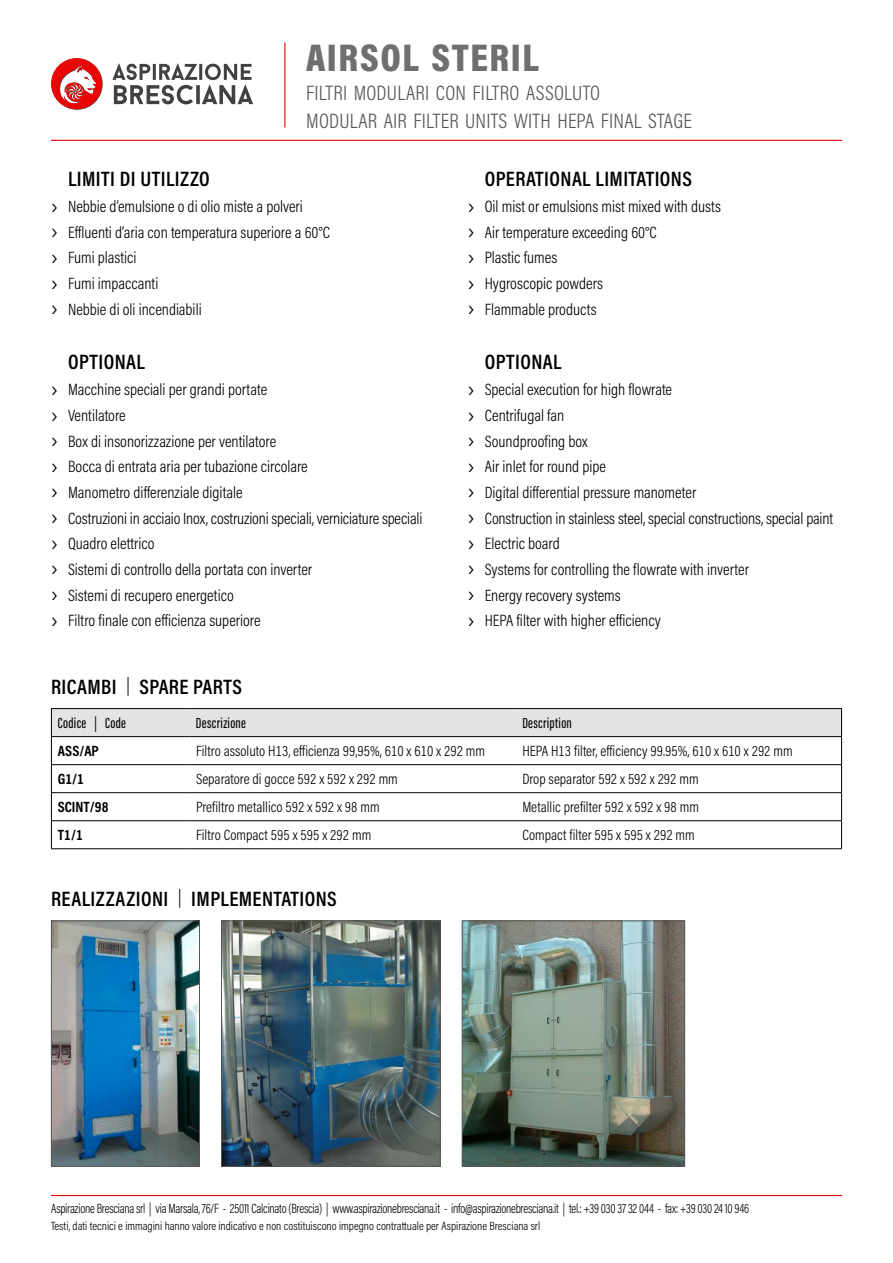
<style>
.page{position:relative;width:893px;height:1263px;background:#fff}
.page>*{position:absolute;margin:0;border:0;box-sizing:border-box;transform-origin:0 0}
.t1{font:900 39px "Acumin Pro Cond";letter-spacing:.04em;color:#706f6f}
.t2{font:600 21px "Acumin Pro Cond";letter-spacing:.02em;color:#000}
.t3{font:300 21px/27px "Acumin Pro Cond";letter-spacing:.01em;color:#575756}
.t4{font:300 16.5px/25.7px "Acumin Pro Cond";color:#000}
.t5{font:300 15px "Acumin Pro Cond";color:#000}
.t6{font:500 15px "Acumin Pro Extra Cond";letter-spacing:.025em;color:#000}
.t7{font:700 15px "Acumin Pro Cond";color:#000}
.t8{font:300 13.5px "Acumin Pro Cond";letter-spacing:-.02em;color:#000;scale:.9 1}
.t9{font:300 12px "Acumin Pro Cond";color:#000}
.s1{font-size:24px}
.s2{font-weight:300;font-size:18px}
</style>
<div class="page">
<hr style="left:51px;top:140px;width:791px;height:1px;background:#de0607">
<hr style="left:51px;top:1195px;width:791px;height:1px;background:#de0607">
<hr style="left:284px;top:43px;width:1px;height:85px;background:#de0607">
<hr style="left:51px;top:848px;width:139px;height:1px;background:#000">
<hr style="left:190px;top:848px;width:326px;height:1px;background:#000">
<hr style="left:516px;top:848px;width:326px;height:1px;background:#000">
<hr style="left:51px;top:708px;width:139px;height:1px;background:#000">
<hr style="left:190px;top:708px;width:326px;height:1px;background:#000">
<hr style="left:516px;top:708px;width:326px;height:1px;background:#000">
<svg style="left:51px;top:709px;width:791px;height:139px"></svg>
<img style="left:53px;top:922px;width:145px;height:243px">
<div style="left:51px;top:920px;width:149px;height:247px;border:1px solid #575756"></div>
<img style="left:223px;top:922px;width:216px;height:243px">
<div style="left:221px;top:920px;width:220px;height:247px;border:1px solid #575756"></div>
<img style="left:464px;top:922px;width:219px;height:243px">
<div style="left:462px;top:920px;width:223px;height:247px;border:1px solid #575756"></div>
<svg style="left:112px;top:63px;width:141px;height:41px"></svg>
<svg style="left:51px;top:58px;width:52px;height:52px"></svg>
<h1 class="t1" style="left:306px;top:32px;width:234px">AIRSOL STERIL</h1>
<p class="t3" style="left:306px;top:79px;width:387px">FILTRI MODULARI CON FILTRO ASSOLUTO<br>MODULAR AIR FILTER UNITS WITH HEPA FINAL STAGE</p>
<p class="t2" style="left:68px;top:165px;width:143px">LIMITI DI UTILIZZO</p>
<p class="t4" style="left:51px;top:193px;width:281px"><span class="s1">›</span> Nebbie d’emulsione o di olio miste a polveri<br><span class="s1">›</span> Effluenti d’aria con temperatura superiore a 60°C <span class="s1">›</span> Fumi plastici<br><span class="s1">›</span> Fumi impaccanti<br><span class="s1">›</span> Nebbie di oli incendiabili</p>
<p class="t2" style="left:68px;top:348px;width:78px">OPTIONAL</p>
<p class="t4" style="left:51px;top:377px;width:373px"><span class="s1">›</span> Macchine speciali per grandi portate<br><span class="s1">›</span> Ventilatore<br><span class="s1">›</span> Box di insonorizzazione per ventilatore<br><span class="s1">›</span> Bocca di entrata aria per tubazione circolare<br><span class="s1">›</span> Manometro differenziale digitale<br><span class="s1">›</span> Costruzioni in acciaio Inox, costruzioni speciali, verniciature speciali <span class="s1">›</span> Quadro elettrico<br><span class="s1">›</span> Sistemi di controllo della portata con inverter<br><span class="s1">›</span> Sistemi di recupero energetico<br><span class="s1">›</span> Filtro finale con efficienza superiore</p>
<p class="t2" style="left:485px;top:165px;width:209px">OPERATIONAL LIMITATIONS</p>
<p class="t4" style="left:468px;top:193px;width:255px"><span class="s1">›</span> Oil mist or emulsions mist mixed with dusts <span class="s1">›</span> Air temperature exceeding 60°C<br><span class="s1">›</span> Plastic fumes<br><span class="s1">›</span> Hygroscopic powders<br><span class="s1">›</span> Flammable products</p>
<p class="t2" style="left:485px;top:348px;width:78px">OPTIONAL</p>
<p class="t4" style="left:468px;top:377px;width:367px"><span class="s1">›</span> Special execution for high flowrate<br><span class="s1">›</span> Centrifugal fan<br><span class="s1">›</span> Soundproofing box<br><span class="s1">›</span> Air inlet for round pipe<br><span class="s1">›</span> Digital differential pressure manometer<br><span class="s1">›</span> Construction in stainless steel, special constructions, special paint <span class="s1">›</span> Electric board<br><span class="s1">›</span> Systems for controlling the flowrate with inverter<br><span class="s1">›</span> Energy recovery systems<br><span class="s1">›</span> HEPA filter with higher efficiency</p>
<p class="t2" style="left:51px;top:673px;width:192px">RICAMBI <span class="s2">|</span> SPARE PARTS</p>
<p class="t6" style="left:58px;top:714px;width:70px">Codice | Code</p>
<p class="t6" style="left:196px;top:714px;width:52px">Descrizione</p>
<p class="t6" style="left:522px;top:714px;width:51px">Description</p>
<p class="t7" style="left:58px;top:741px;width:42px">ASS/AP</p>
<p class="t5" style="left:196px;top:741px;width:291px">Filtro assoluto H13, efficienza 99,95%, 610 x 610 x 292 mm</p>
<p class="t5" style="left:522px;top:741px;width:272px">HEPA H13 filter, efficiency 99.95%, 610 x 610 x 292 mm</p>
<p class="t7" style="left:58px;top:769px;width:28px">G1/1</p>
<p class="t5" style="left:196px;top:769px;width:203px">Separatore di gocce 592 x 592 x 292 mm</p>
<p class="t5" style="left:522px;top:769px;width:178px">Drop separator 592 x 592 x 292 mm</p>
<p class="t7" style="left:58px;top:797px;width:52px">SCINT/98</p>
<p class="t5" style="left:196px;top:797px;width:185px">Prefiltro metallico 592 x 592 x 98 mm</p>
<p class="t5" style="left:522px;top:797px;width:178px">Metallic prefilter 592 x 592 x 98 mm</p>
<p class="t7" style="left:58px;top:825px;width:27px">T1/1</p>
<p class="t5" style="left:196px;top:825px;width:177px">Filtro Compact 595 x 595 x 292 mm</p>
<p class="t5" style="left:522px;top:825px;width:174px">Compact filter 595 x 595 x 292 mm</p>
<p class="t2" style="left:51px;top:885px;width:287px">REALIZZAZIONI <span class="s2">|</span> IMPLEMENTATIONS</p>
<p class="t8" style="left:51px;top:1200px;width:777px">Aspirazione Bresciana srl | via Marsala, 76/F - 25011 Calcinato (Brescia) | www.aspirazionebresciana.it - info@aspirazionebresciana.it | tel.: +39 030 37 32 044 - fax: +39 030 24 10 946</p>
<p class="t9" style="left:51px;top:1218px;width:491px">Testi, dati tecnici e immagini hanno valore indicativo e non costituiscono impegno contrattuale per Aspirazione Bresciana srl</p>
</div>
